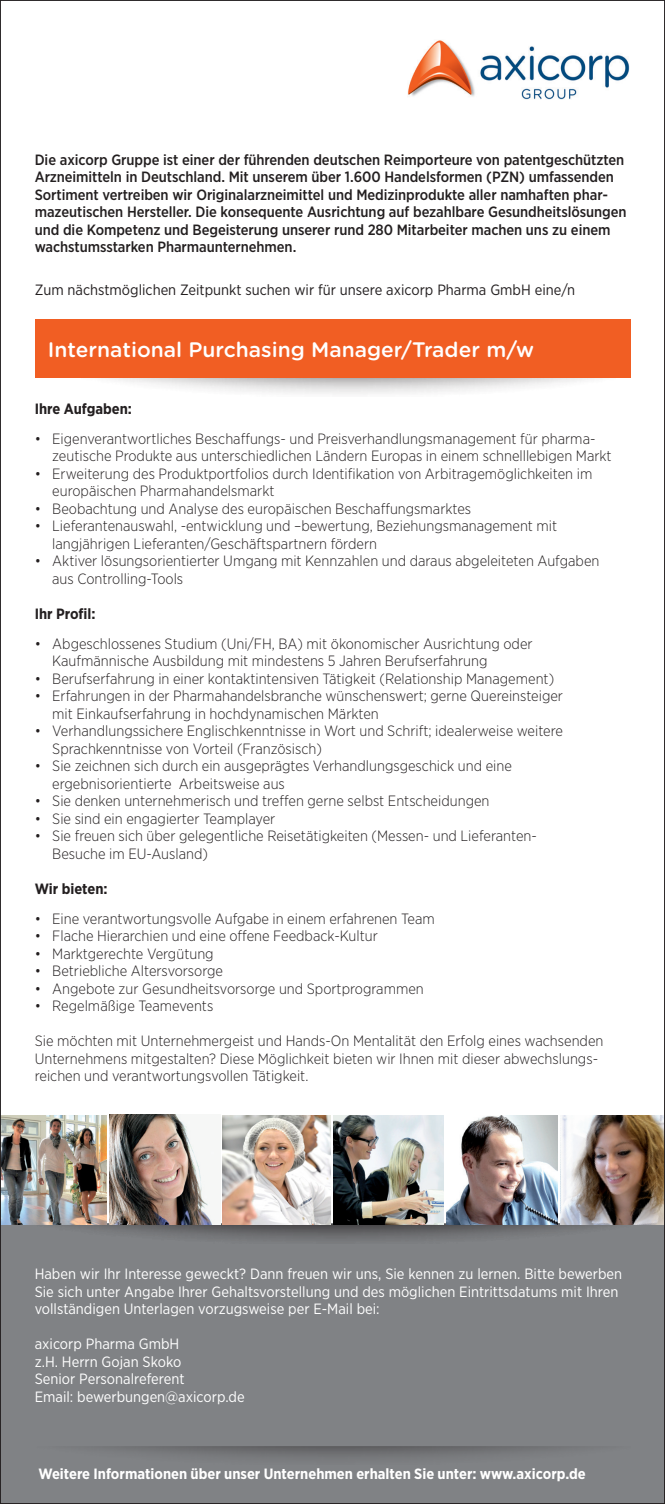
<style>
.page{position:relative;width:665px;height:1504px;background:#fff}
.page>*{position:absolute;margin:0;border:0;box-sizing:border-box;transform-origin:0 0}
.Text{font:500 21px "Gotham Rounded";color:#fff}
.Text-2{font:300 14.88px/17.5px "Gotham Narrow";color:#231f20}
.Text-3{font:500 14.88px/17.5px "Gotham Narrow";letter-spacing:-.005em;color:#231f20}
.Text-4{font:14.88px/17.5px "Gotham Narrow";color:#fff}
.Text-5{font:700 14.88px "Gotham Narrow";color:#fff}
.Text-6{font:14.88px "Gotham Narrow";color:#231f20}
.Text-7{font:700 14.88px "Gotham Narrow";color:#231f20}
</style>
<div class="page">
<img style="left:407px;top:40px;width:223px;height:59px">
<div style="left:0;top:1223px;width:665px;height:280px;background:#808285"></div>
<img style="left:37px;top:1224px;width:593px;height:17px">
<img style="left:223px;top:1115px;width:108px;height:109px">
<img style="left:2px;top:1115px;width:104px;height:109px">
<img style="left:109px;top:1114px;width:111px;height:110px">
<img style="left:446px;top:1115px;width:111px;height:109px">
<img style="left:333px;top:1115px;width:110px;height:109px">
<img style="left:560px;top:1115px;width:103px;height:109px">
<div style="left:35px;top:319px;width:595px;height:59px;background:#f15e23"></div>
<p class="Text-3" style="left:35px;top:150px;width:593px">Die axicorp Gruppe ist einer der führenden deutschen Reimporteure von patentgeschützten Arzneimitteln in Deutschland. Mit unserem über 1.600 Handelsformen (PZN) umfassenden Sortiment vertreiben wir Originalarzneimittel und Medizinprodukte aller namhaften phar&shy;mazeutischen Hersteller. Die konsequente Ausrichtung auf bezahlbare Gesundheitslösungen und die Kompetenz und Begeisterung unserer rund 280 Mitarbeiter machen uns zu einem wachstumsstarken Pharmaunternehmen.</p>
<p class="Text-6" style="left:35px;top:281px;width:542px">Zum nächstmöglichen Zeitpunkt suchen wir für unsere axicorp Pharma GmbH eine/n</p>
<p class="Text" style="left:48px;top:334px;width:488px">International Purchasing Manager/Trader m/w</p>
<p class="Text-7" style="left:35px;top:399px;width:99px">Ihre Aufgaben:</p>
<p class="Text-2" style="left:52px;top:429px;width:561px;text-indent:-18px">• Eigenverantwortliches Beschaffungs- und Preisverhandlungsmanagement für pharma&shy;zeutische Produkte aus unterschiedlichen Ländern Europas in einem schnelllebigen Markt</p>
<p class="Text-2" style="left:52px;top:464px;width:541px;text-indent:-18px">• Erweiterung des Produktportfolios durch Identifikation von Arbitragemöglichkeiten im europäischen Pharmahandelsmarkt</p>
<p class="Text-2" style="left:35px;top:499px;width:438px">• Beobachtung und Analyse des europäischen Beschaffungsmarktes</p>
<p class="Text-2" style="left:52px;top:517px;width:506px;text-indent:-18px">• Lieferantenauswahl, -entwicklung und –bewertung, Beziehungsmanagement mit langjährigen Lieferanten/Geschäftspartnern fördern</p>
<p class="Text-2" style="left:52px;top:552px;width:549px;text-indent:-18px">• Aktiver lösungsorientierter Umgang mit Kennzahlen und daraus abgeleiteten Aufgaben aus Controlling-Tools</p>
<p class="Text-7" style="left:35px;top:604px;width:62px">Ihr Profil:</p>
<p class="Text-2" style="left:52px;top:634px;width:482px;text-indent:-18px">• Abgeschlossenes Studium (Uni/FH, BA) mit ökonomischer Ausrichtung oder<br>Kaufmännische Ausbildung mit mindestens 5 Jahren Berufserfahrung</p>
<p class="Text-2" style="left:35px;top:669px;width:521px">• Berufserfahrung in einer kontaktintensiven Tätigkeit (Relationship Management)</p>
<p class="Text-2" style="left:52px;top:686px;width:512px;text-indent:-18px">• Erfahrungen in der Pharmahandelsbranche wünschenswert; gerne Quereinsteiger mit Einkaufserfahrung in hochdynamischen Märkten</p>
<p class="Text-2" style="left:52px;top:721px;width:512px;text-indent:-18px">• Verhandlungssichere Englischkenntnisse in Wort und Schrift; idealerweise weitere<br>Sprachkenntnisse von Vorteil (Französisch)</p>
<p class="Text-2" style="left:52px;top:756px;width:461px;text-indent:-18px">• Sie zeichnen sich durch ein ausgeprägtes Verhandlungsgeschick und eine ergebnisorientierte Arbeitsweise aus</p>
<p class="Text-2" style="left:35px;top:791px;width:456px">• Sie denken unternehmerisch und treffen gerne selbst Entscheidungen</p>
<p class="Text-2" style="left:35px;top:809px;width:242px">• Sie sind ein engagierter Teamplayer</p>
<p class="Text-2" style="left:52px;top:826px;width:486px;text-indent:-18px">• Sie freuen sich über gelegentliche Reisetätigkeiten (Messen- und Lieferanten-<br>Besuche im EU-Ausland)</p>
<p class="Text-7" style="left:35px;top:878px;width:74px">Wir bieten:</p>
<p class="Text-2" style="left:35px;top:909px;width:402px">• Eine verantwortungsvolle Aufgabe in einem erfahrenen Team</p>
<p class="Text-2" style="left:35px;top:926px;width:345px">• Flache Hierarchien und eine offene Feedback-Kultur</p>
<p class="Text-2" style="left:35px;top:944px;width:180px">• Marktgerechte Vergütung</p>
<p class="Text-2" style="left:35px;top:961px;width:190px">• Betriebliche Altersvorsorge</p>
<p class="Text-2" style="left:35px;top:979px;width:390px">• Angebote zur Gesundheitsvorsorge und Sportprogrammen</p>
<p class="Text-2" style="left:35px;top:996px;width:180px">• Regelmäßige Teamevents</p>
<p class="Text-2" style="left:35px;top:1031px;width:570px">Sie möchten mit Unternehmergeist und Hands-On Mentalität den Erfolg eines wachsenden<br>Unternehmens mitgestalten? Diese Möglichkeit bieten wir Ihnen mit dieser abwechslungs-</p>
<p class="Text-2" style="left:35px;top:1066px;width:275px">reichen und verantwortungsvollen Tätigkeit.</p>
<p class="Text-4" style="left:35px;top:1264px;width:589px">Haben wir Ihr Interesse geweckt? Dann freuen wir uns, Sie kennen zu lernen. Bitte bewerben<br>Sie sich unter Angabe Ihrer Gehaltsvorstellung und des möglichen Eintrittsdatums mit Ihren vollständigen Unterlagen vorzugsweise per E-Mail bei:</p>
<p class="Text-4" style="left:35px;top:1334px;width:146px">axicorp Pharma GmbH</p>
<p class="Text-4" style="left:35px;top:1352px;width:148px">z.H. Herrn Gojan Skoko</p>
<p class="Text-4" style="left:35px;top:1369px;width:151px">Senior Personalreferent</p>
<p class="Text-4" style="left:35px;top:1387px;width:211px">Email: bewerbungen@axicorp.de</p>
<p class="Text-5" style="left:38px;top:1463px;width:549px">Weitere Informationen über unser Unternehmen erhalten Sie unter: www.axicorp.de</p>
</div>
